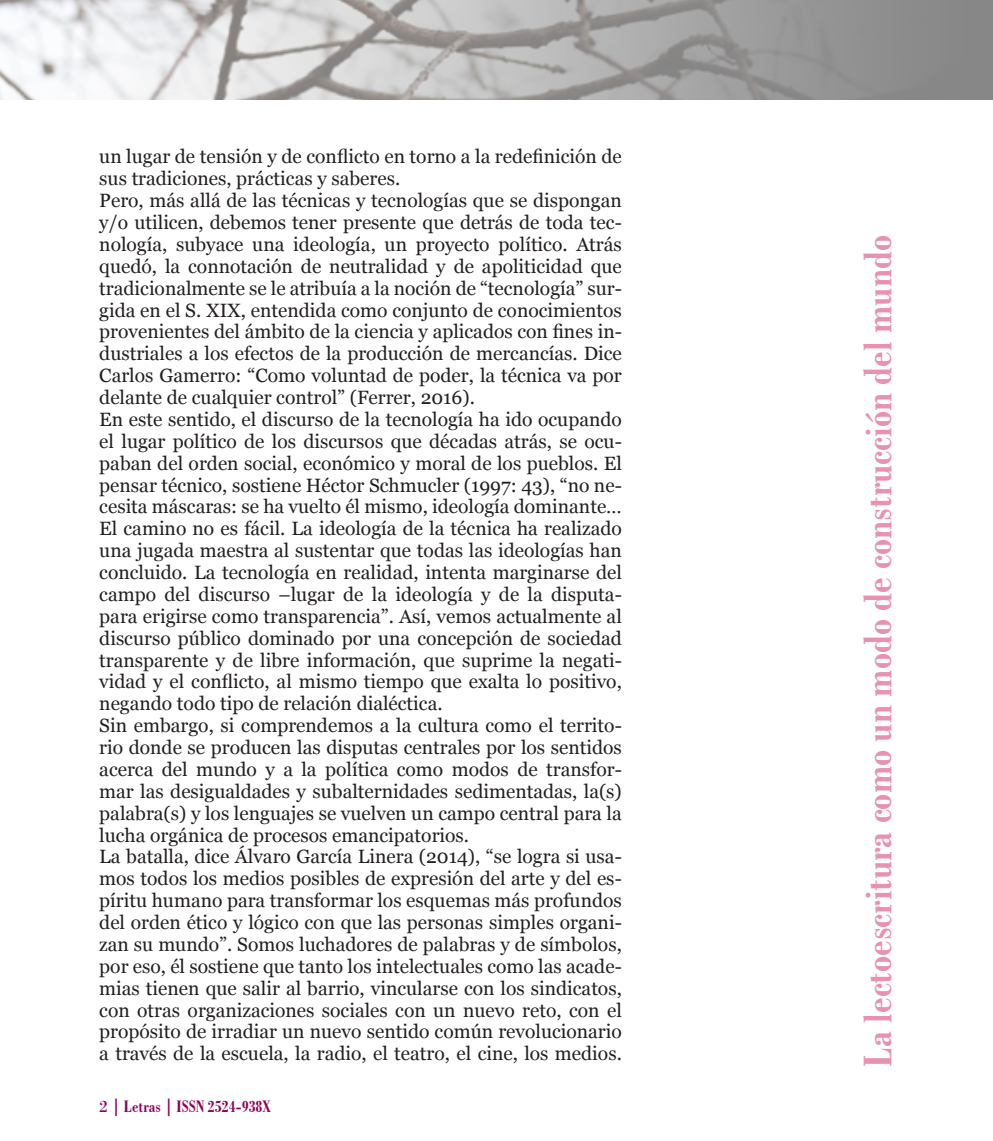
<style>
.page{position:relative;width:993px;height:1141px;background:#fff}
.page>*{position:absolute;margin:0;border:0;box-sizing:border-box;transform-origin:0 0}
.t1{font:700 condensed 42px "Bodoni BT";color:#e892ae}
.t2{font:19.25px/21.9px "Georgia";color:#231f20;text-align:justify}
.t3{font:700 condensed 17.5px "Bodoni BT";color:#8d035d}
.s1{font-weight:400;font-stretch:normal}
</style>
<div class="page">
<img style="left:0;top:0;width:992px;height:99px">
<p class="t2" style="left:99px;top:146px;width:524px">un lugar de tensión y de conflicto en torno a la redefinición de sus tradiciones, prácticas y saberes.</p>
<p class="t2" style="left:99px;top:190px;width:524px">Pero, más allá de las técnicas y tecnologías que se dispongan y/o utilicen, debemos tener presente que detrás de toda tec&shy;nología, subyace una ideología, un proyecto político. Atrás quedó, la connotación de neutralidad y de apoliticidad que tradicionalmente se le atribuía a la noción de “tecnología” sur&shy;gida en el S. XIX, entendida como conjunto de conocimientos provenientes del ámbito de la ciencia y aplicados con fines in&shy;dustriales a los efectos de la producción de mercancías. Dice Carlos Gamerro: “Como voluntad de poder, la técnica va por delante de cualquier control” (Ferrer, 2016).</p>
<p class="t2" style="left:99px;top:409px;width:524px">En este sentido, el discurso de la tecnología ha ido ocupando el lugar político de los discursos que décadas atrás, se ocu&shy;paban del orden social, económico y moral de los pueblos. El pensar técnico, sostiene Héctor Schmucler (1997: 43), “no ne&shy;cesita máscaras: se ha vuelto él mismo, ideología dominante… El camino no es fácil. La ideología de la técnica ha realizado una jugada maestra al sustentar que todas las ideologías han concluido. La tecnología en realidad, intenta marginarse del campo del discurso –lugar de la ideología y de la disputa&shy;para erigirse como transparencia”. Así, vemos actualmente al discurso público dominado por una concepción de sociedad transparente y de libre información, que suprime la negati&shy;vidad y el conflicto, al mismo tiempo que exalta lo positivo, negando todo tipo de relación dialéctica.</p>
<p class="t2" style="left:99px;top:715px;width:524px">Sin embargo, si comprendemos a la cultura como el territo&shy;rio donde se producen las disputas centrales por los sentidos acerca del mundo y a la política como modos de transfor&shy;mar las desigualdades y subalternidades sedimentadas, la(s) palabra(s) y los lenguajes se vuelven un campo central para la lucha orgánica de procesos emancipatorios.</p>
<p class="t2" style="left:99px;top:846px;width:524px">La batalla, dice Álvaro García Linera (2014), “se logra si usa&shy;mos todos los medios posibles de expresión del arte y del es&shy;píritu humano para transformar los esquemas más profundos del orden ético y lógico con que las personas simples organi&shy;zan su mundo”. Somos luchadores de palabras y de símbolos, por eso, él sostiene que tanto los intelectuales como las acade&shy;mias tienen que salir al barrio, vincularse con los sindicatos, con otras organizaciones sociales con un nuevo reto, con el propósito de irradiar un nuevo sentido común revolucionario a través de la escuela, la radio, el teatro, el cine, los medios.</p>
<p class="t3" style="left:99px;top:1096px;width:173px"><span class="s1">2</span> | Letras | ISSN 2524-938X</p>
<p class="t1" style="left:852px;top:1067px;width:833px;rotate:-90deg">La lectoescritura como un modo de construcción del mundo</p>
</div>
